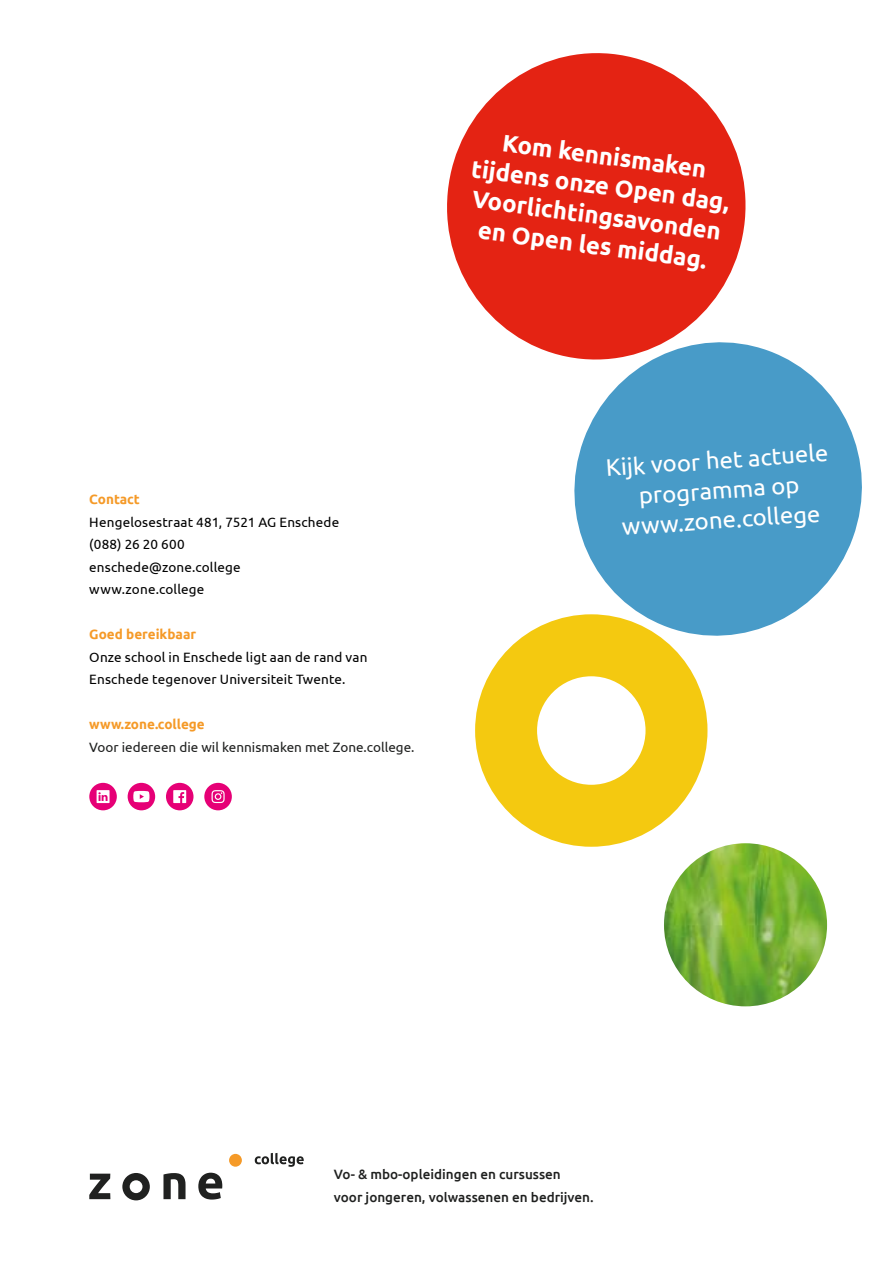
<style>
.page{position:relative;width:893px;height:1263px;background:#fff}
.page>*{position:absolute;margin:0;border:0;box-sizing:border-box;transform-origin:0 0}
.t1{font:700 24px/30px "Ubuntu";color:#fff;text-align:center}
.t2{font:24px/30px "Ubuntu";color:#fff;text-align:center}
.t3{font:13.5px/22.5px "Ubuntu";letter-spacing:.01em;color:#000}
.t4{font:500 13.5px/22.5px "Ubuntu";color:#202120}
.t5{font:13.5px "Ubuntu";color:#202120}
.t6{font:700 13.5px "Ubuntu";color:#f59a28}
</style>
<div class="page">
<svg style="left:122px;top:1173px;width:28px;height:27px"></svg>
<svg style="left:89px;top:1173px;width:21px;height:26px"></svg>
<svg style="left:163px;top:1173px;width:23px;height:26px"></svg>
<svg style="left:198px;top:1173px;width:24px;height:26px"></svg>
<div style="left:229px;top:1154px;width:13px;height:13px;background:#f59a28;border-radius:50%"></div>
<svg style="left:255px;top:1153px;width:49px;height:14px"></svg>
<svg style="left:128px;top:783px;width:27px;height:27px"></svg>
<svg style="left:166px;top:783px;width:27px;height:27px"></svg>
<svg style="left:204px;top:783px;width:28px;height:27px"></svg>
<svg style="left:89px;top:783px;width:28px;height:27px"></svg>
<svg style="left:574px;top:346px;width:288px;height:290px;fill:#489bc8"></svg>
<svg style="left:447px;top:53px;width:306px;height:314px;fill:#e42313"></svg>
<img style="left:664px;top:843px;width:163px;height:163px;border-radius:82px">
<svg style="left:475px;top:614px;width:232px;height:233px;fill:#f4c910"></svg>
<h1 class="t1" style="left:477px;top:125px;width:261px;rotate:7deg">Kom kennismaken tijdens onze Open dag,<br>Voorlichtingsavonden en Open les middag.</h1>
<p class="t6" style="left:89px;top:491px;width:52px">Contact</p>
<p class="t3" style="left:89px;top:510px;width:251px">Hengelosestraat 481, 7521 AG Enschede (088) 26 20 600 enschede@zone.college www.zone.college</p>
<p class="t6" style="left:89px;top:626px;width:108px">Goed bereikbaar</p>
<p class="t3" style="left:89px;top:645px;width:280px">Onze school in Enschede ligt aan de rand van<br>Enschede tegenover Universiteit Twente.</p>
<p class="t6" style="left:89px;top:716px;width:117px">www.zone.college</p>
<p class="t5" style="left:89px;top:739px;width:327px">Voor iedereen die wil kennismaken met Zone.college.</p>
<h1 class="t2" style="left:605px;top:452px;width:224px;rotate:-4deg">Kijk voor het actuele programma op www.zone.college</h1>
<p class="t4" style="left:334px;top:1162px;width:261px">Vo- &amp; mbo-opleidingen en cursussen<br>voor jongeren, volwassenen en bedrijven.</p>
</div>
